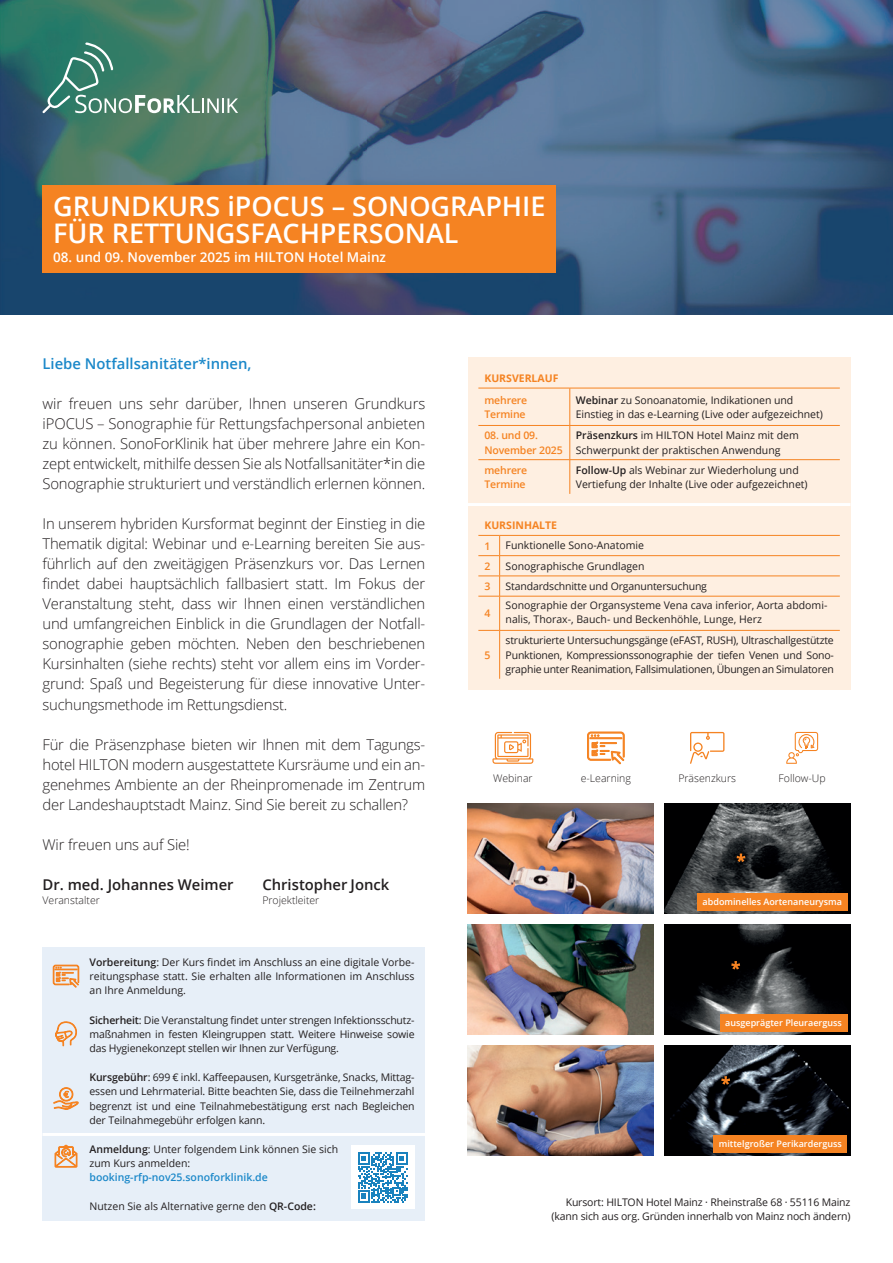
<style>
.page{position:relative;width:893px;height:1263px;background:#fff}
.page>*{position:absolute;margin:0;border:0;box-sizing:border-box;transform-origin:0 0}
.t1{font:600 27px/27px "Open Sans";color:#fff}
.t2{font:300 14.85px/20.1px "Open Sans";letter-spacing:-.015em;color:#231f20;text-align:justify}
.t3{font:600 14.85px "Open Sans";color:#231f20}
.t4{font:600 14.85px "Open Sans";color:#1b88c9}
.t5{font:600 13.5px "Open Sans";color:#fff}
.t6{font:10.5px/14.2px "Open Sans";color:#231f20}
.t7{font:300 10.5px "Open Sans";color:#231f20}
.t8{font:600 10.5px/14.2px "Open Sans";letter-spacing:-.015em;color:#f58322}
.t9{font:600 10.5px "Open Sans";color:#1b88c9}
.t10{font:700 10.5px "Open Sans";color:#f58322}
.t11{font:600 9px "Open Sans";color:#fff}
.s1{font-weight:600}
</style>
<div class="page">
<img style="left:0;top:0;width:893px;height:315px">
<img style="left:468px;top:1045px;width:186px;height:111px">
<img style="left:468px;top:925px;width:186px;height:110px">
<div style="left:468px;top:357px;width:382px;height:332px;background:#feefe1"></div>
<hr style="left:478px;top:388px;width:92px;height:1px;background:#f58322">
<hr style="left:570px;top:388px;width:1px;height:37px;background:#f58322">
<hr style="left:570px;top:388px;width:270px;height:1px;background:#f58322">
<hr style="left:478px;top:425px;width:92px;height:1px;background:#f58322">
<hr style="left:570px;top:426px;width:1px;height:33px;background:#f58322">
<hr style="left:570px;top:425px;width:270px;height:1px;background:#f58322">
<hr style="left:478px;top:459px;width:92px;height:1px;background:#f58322">
<hr style="left:570px;top:460px;width:1px;height:34px;background:#f58322">
<hr style="left:570px;top:459px;width:270px;height:1px;background:#f58322">
<hr style="left:500px;top:535px;width:340px;height:1px;background:#f58322">
<hr style="left:500px;top:555px;width:340px;height:1px;background:#f58322">
<hr style="left:500px;top:576px;width:340px;height:1px;background:#f58322">
<svg style="left:478px;top:535px;width:22px;height:62px"></svg>
<hr style="left:499px;top:596px;width:1px;height:34px;background:#f58322">
<hr style="left:500px;top:596px;width:340px;height:1px;background:#f58322">
<svg style="left:478px;top:630px;width:22px;height:1px"></svg>
<hr style="left:499px;top:631px;width:1px;height:48px;background:#f58322">
<hr style="left:500px;top:630px;width:340px;height:1px;background:#f58322">
<hr style="left:468px;top:503px;width:382px;height:3px;background:#fff">
<div style="left:43px;top:947px;width:382px;height:273px;background:#e7eff8"></div>
<svg style="left:55px;top:1021px;width:22px;height:25px"></svg>
<svg style="left:53px;top:965px;width:26px;height:22px"></svg>
<div style="left:351px;top:1145px;width:64px;height:64px;background:#fff"></div>
<svg style="left:358px;top:1152px;width:50px;height:50px"></svg>
<img style="left:664px;top:925px;width:186px;height:110px">
<img style="left:664px;top:1045px;width:186px;height:111px">
<hr style="left:43px;top:1133px;width:382px;height:3px;background:#fff">
<svg style="left:53px;top:1087px;width:26px;height:23px"></svg>
<svg style="left:55px;top:1145px;width:22px;height:22px"></svg>
<img style="left:664px;top:804px;width:186px;height:110px">
<svg style="left:737px;top:853px;width:8px;height:9px"></svg>
<img style="left:468px;top:804px;width:186px;height:110px">
<svg style="left:721px;top:1076px;width:9px;height:9px"></svg>
<svg style="left:731px;top:961px;width:9px;height:8px"></svg>
<svg style="left:492px;top:732px;width:41px;height:32px"></svg>
<svg style="left:587px;top:732px;width:37px;height:32px"></svg>
<svg style="left:786px;top:732px;width:32px;height:32px"></svg>
<svg style="left:690px;top:732px;width:34px;height:32px"></svg>
<div style="left:43px;top:185px;width:513px;height:87px;background:#f58322"></div>
<div style="left:697px;top:893px;width:150px;height:18px;background:#f58322"></div>
<div style="left:713px;top:1135px;width:134px;height:17px;background:#f58322"></div>
<div style="left:720px;top:1014px;width:127px;height:18px;background:#f58322"></div>
<svg style="left:43px;top:43px;width:195px;height:70px;background:#558b78"></svg>
<h1 class="t1" style="left:53px;top:192px;width:494px">GRUNDKURS iPOCUS – SONOGRAPHIE<br>FÜR RETTUNGSFACHPERSONAL</h1>
<p class="t5" style="left:53px;top:247px;width:334px">08. und 09. November 2025 im HILTON Hotel Mainz</p>
<h2 class="t4" style="left:43px;top:353px;width:210px">Liebe Notfallsanitäter*innen,</h2>
<p class="t2" style="left:43px;top:393px;width:384px">wir freuen uns sehr darüber, Ihnen unseren Grundkurs iPOCUS – Sonographie für Rettungsfachpersonal anbieten zu können. SonoForKlinik hat über mehrere Jahre ein Kon&shy;zept entwickelt, mithilfe dessen Sie als Notfallsanitäter*in die Sonographie strukturiert und verständlich erlernen können.</p>
<p class="t2" style="left:43px;top:513px;width:384px">In unserem hybriden Kursformat beginnt der Einstieg in die Thematik digital: Webinar und e-Learning bereiten Sie aus&shy;führlich auf den zweitägigen Präsenzkurs vor. Das Lernen findet dabei hauptsächlich fallbasiert statt. Im Fokus der Veranstaltung steht, dass wir Ihnen einen verständlichen und umfangreichen Einblick in die Grundlagen der Notfall&shy;sonographie geben möchten. Neben den beschriebenen Kursinhalten (siehe rechts) steht vor allem eins im Vorder&shy;grund: Spaß und Begeisterung für diese innovative Unter&shy;suchungsmethode im Rettungsdienst.</p>
<h2 class="t2" style="left:43px;top:734px;width:384px">Für die Präsenzphase bieten wir Ihnen mit dem Tagungs&shy;hotel HILTON modern ausgestattete Kursräume und ein an&shy;genehmes Ambiente an der Rheinpromenade im Zentrum der Landeshauptstadt Mainz. Sind Sie bereit zu schallen?</h2>
<h2 class="t2" style="left:43px;top:834px;width:149px">Wir freuen uns auf Sie!</h2>
<h2 class="t3" style="left:43px;top:874px;width:193px">Dr. med. Johannes Weimer</h2>
<p class="t7" style="left:43px;top:893px;width:59px">Veranstalter</p>
<h2 class="t3" style="left:262px;top:874px;width:128px">Christopher Jonck</h2>
<p class="t7" style="left:262px;top:893px;width:58px">Projektleiter</p>
<p class="t6" style="left:89px;top:955px;width:327px;text-align:justify"><span class="s1">Vorbereitung</span>: Der Kurs findet im Anschluss an eine digitale Vorbe&shy;reitungsphase statt. Sie erhalten alle Informationen im Anschluss an Ihre Anmeldung.</p>
<p class="t6" style="left:89px;top:1012px;width:327px;text-align:justify"><span class="s1">Sicherheit</span>: Die Veranstaltung findet unter strengen Infektionsschutz&shy;maßnahmen in festen Kleingruppen statt. Weitere Hinweise sowie das Hygienekonzept stellen wir Ihnen zur Verfügung.</p>
<p class="t6" style="left:89px;top:1070px;width:327px;text-align:justify"><span class="s1">Kursgebühr</span>: 699 € inkl. Kaffeepausen, Kursgetränke, Snacks, Mittag&shy;essen und Lehrmaterial. Bitte beachten Sie, dass die Teilnehmerzahl begrenzt ist und eine Teilnahmebestätigung erst nach Begleichen der Teilnahmegebühr erfolgen kann.</p>
<p class="t6" style="left:89px;top:1142px;width:250px"><span class="s1">Anmeldung</span>: Unter folgendem Link können Sie sich zum Kurs anmelden:</p>
<p class="t9" style="left:89px;top:1170px;width:180px">booking-rfp-nov25.sonoforklinik.de</p>
<p class="t6" style="left:89px;top:1198px;width:228px">Nutzen Sie als Alternative gerne den <span class="s1">QR-Code:</span></p>
<p class="t10" style="left:484px;top:371px;width:76px">KURSVERLAUF</p>
<p class="t8" style="left:484px;top:392px;width:44px">mehrere<br>Termine</p>
<p class="t6" style="left:576px;top:392px;width:248px"><span class="s1">Webinar</span> zu Sonoanatomie, Indikationen und<br>Einstieg in das e-Learning (Live oder aufgezeichnet)</p>
<p class="t8" style="left:484px;top:428px;width:80px">08. und 09.<br>November 2025</p>
<p class="t6" style="left:576px;top:428px;width:224px"><span class="s1">Präsenzkurs</span> im HILTON Hotel Mainz mit dem<br>Schwerpunkt der praktischen Anwendung</p>
<p class="t8" style="left:484px;top:462px;width:44px">mehrere<br>Termine</p>
<p class="t6" style="left:576px;top:462px;width:233px"><span class="s1">Follow-Up</span> als Webinar zur Wiederholung und<br>Vertiefung der Inhalte (Live oder aufgezeichnet)</p>
<p class="t10" style="left:484px;top:518px;width:74px">KURSINHALTE</p>
<p class="t8" style="left:484px;top:538px;width:7px">1</p>
<p class="t6" style="left:506px;top:538px;width:140px">Funktionelle Sono-Anatomie</p>
<p class="t8" style="left:484px;top:559px;width:7px">2</p>
<p class="t6" style="left:506px;top:558px;width:140px">Sonographische Grundlagen</p>
<p class="t8" style="left:484px;top:579px;width:7px">3</p>
<p class="t6" style="left:506px;top:579px;width:203px">Standardschnitte und Organuntersuchung</p>
<p class="t8" style="left:484px;top:606px;width:7px">4</p>
<p class="t6" style="left:506px;top:597px;width:323px">Sonographie der Organsysteme Vena cava inferior, Aorta abdomi&shy;nalis, Thorax-, Bauch- und Beckenhöhle, Lunge, Herz</p>
<p class="t8" style="left:484px;top:647px;width:7px">5</p>
<p class="t6" style="left:506px;top:633px;width:330px;text-align:justify">strukturierte Untersuchungsgänge (eFAST, RUSH), Ultraschallgestützte Punktionen, Kompressionssonographie der tiefen Venen und Sono&shy;graphie unter Reanimation, Fallsimulationen, Übungen an Simulatoren</p>
<p class="t7" style="left:493px;top:771px;width:41px">Webinar</p>
<p class="t7" style="left:581px;top:771px;width:52px">e-Learning</p>
<p class="t7" style="left:678px;top:771px;width:59px">Präsenzkurs</p>
<p class="t7" style="left:779px;top:771px;width:49px">Follow-Up</p>
<p class="t11" style="left:703px;top:896px;width:141px">abdominelles Aortenaneurysma</p>
<p class="t11" style="left:725px;top:1017px;width:118px">ausgeprägter Pleuraerguss</p>
<p class="t11" style="left:719px;top:1138px;width:125px">mittelgroßer Perikarderguss</p>
<p class="t6" style="left:551px;top:1195px;width:300px;text-align:right">Kursort: HILTON Hotel Mainz · Rheinstraße 68 · 55116 Mainz (kann sich aus org. Gründen innerhalb von Mainz noch ändern)</p>
</div>
